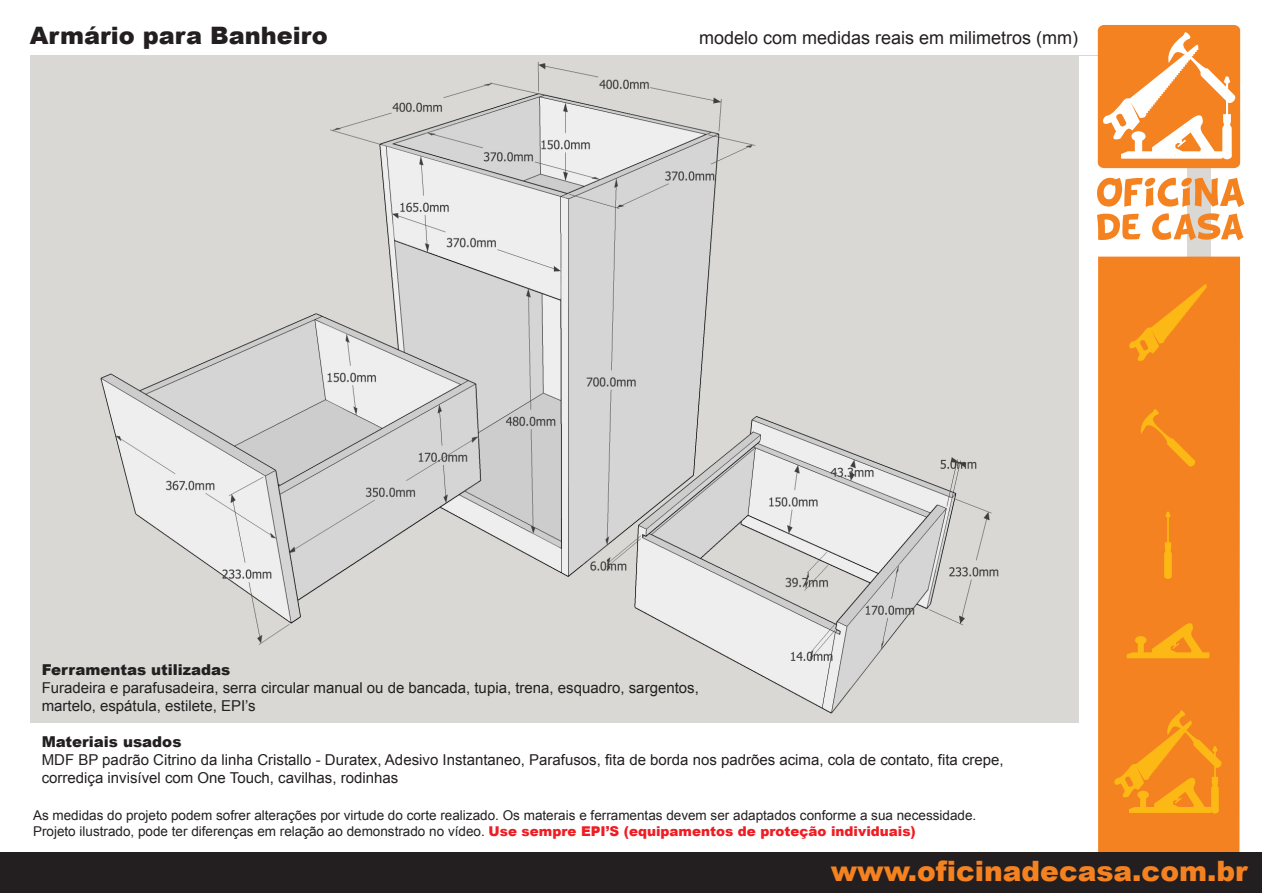
<style>
.page{position:relative;width:1263px;height:893px;background:#fff}
.page>*{position:absolute;margin:0;border:0;box-sizing:border-box;transform-origin:0 0}
.t1{font:900 28.05px "Arial";color:#f58220}
.t2{font:900 24px "Arial";color:#231f20}
.t3{font:18px "Arial";color:#231f20}
.t4{font:15px/18px "Arial";color:#231f20}
.t5{font:900 15px "Arial";color:#231f20}
.t6{font:13.5px/16.2px "Arial";color:#231f20}
.s1{font-weight:900;color:#ee1d23}
</style>
<div class="page">
<img style="left:30px;top:56px;width:1181px;height:666px">
<div style="left:1079px;top:56px;width:107px;height:778px;background:#fff"></div>
<div style="left:1098px;top:257px;width:142px;height:595px;background:#f58220"></div>
<svg style="left:1113px;top:710px;width:109px;height:103px;background:#f6911c"></svg>
<svg style="left:1126px;top:621px;width:83px;height:37px;background:#f7961b"></svg>
<svg style="left:1137px;top:409px;width:58px;height:58px;background:#f5891e"></svg>
<svg style="left:1164px;top:512px;width:8px;height:67px"></svg>
<svg style="left:1128px;top:284px;width:79px;height:77px;background:#f68d1d"></svg>
<svg style="left:1098px;top:25px;width:142px;height:143px"></svg>
<svg style="left:1097px;top:178px;width:147px;height:29px"></svg>
<svg style="left:1097px;top:214px;width:43px;height:26px"></svg>
<svg style="left:1152px;top:213px;width:91px;height:27px"></svg>
<div style="left:0;top:852px;width:1262px;height:41px;background:#231f20"></div>
<h2 class="t2" style="left:30px;top:18px;width:299px">Armário para Banheiro</h2>
<p class="t3" style="left:699px;top:28px;width:381px">modelo com medidas reais em milimetros (mm)</p>
<p class="t5" style="left:42px;top:659px;width:190px">Ferramentas utilizadas</p>
<p class="t4" style="left:42px;top:679px;width:659px">Furadeira e parafusadeira, serra circular manual ou de bancada, tupia, trena, esquadro, sargentos, martelo, espátula, estilete, EPI’s</p>
<p class="t5" style="left:42px;top:731px;width:141px">Materiais usados</p>
<p class="t4" style="left:42px;top:751px;width:963px">MDF BP padrão Citrino da linha Cristallo - Duratex, Adesivo Instantaneo, Parafusos, fita de borda nos padrões acima, cola de contato, fita crepe, corrediça invisível com One Touch, cavilhas, rodinhas</p>
<p class="t6" style="left:33px;top:807px;width:945px">As medidas do projeto podem sofrer alterações por virtude do corte realizado. Os materais e ferramentas devem ser adaptados conforme a sua necessidade.<br>Projeto ilustrado, pode ter diferenças em relação ao demonstrado no vídeo. <span class="s1">Use sempre EPI’S (equipamentos de proteção individuais)</span></p>
<h1 class="t1" style="left:831px;top:850px;width:418px">www.oficinadecasa.com.br</h1>
</div>
